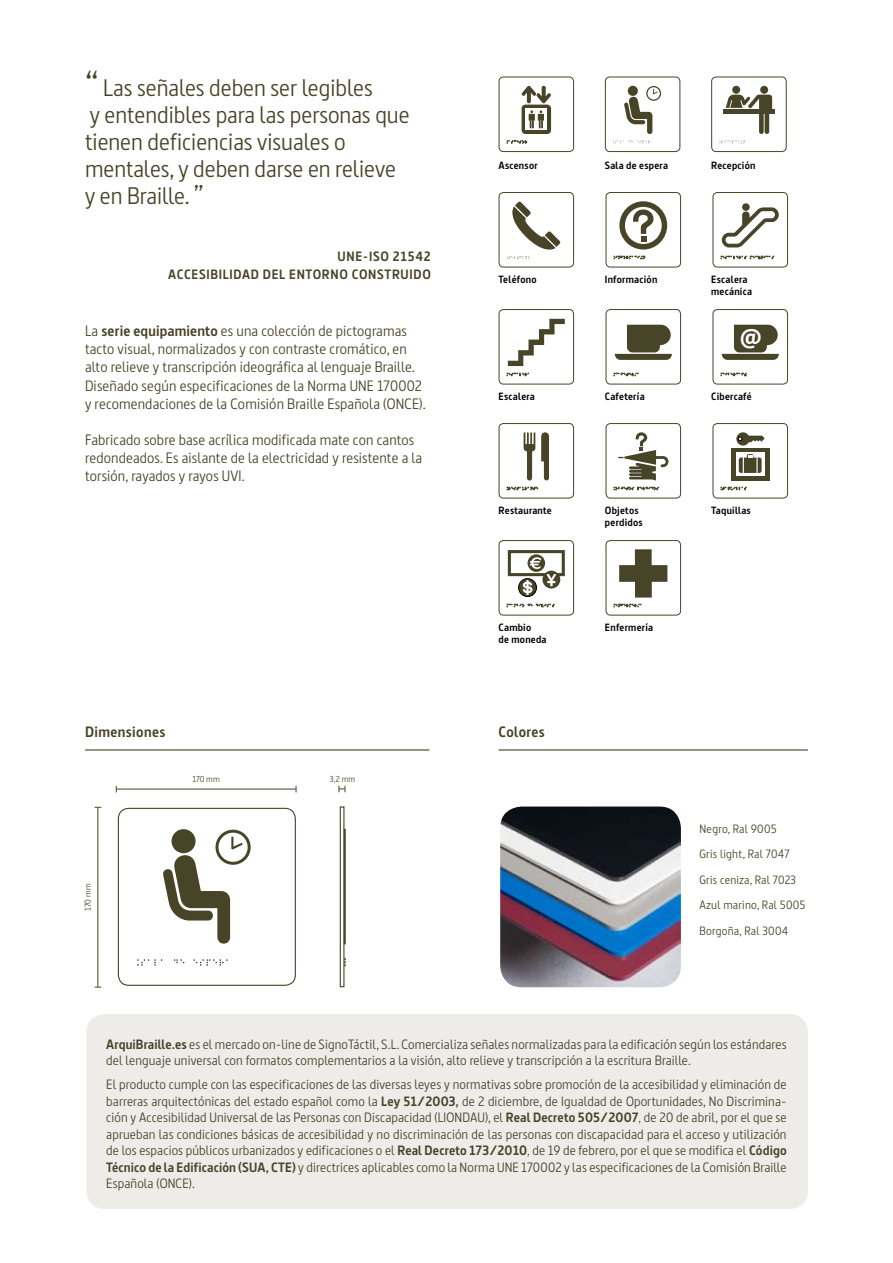
<style>
.page{position:relative;width:893px;height:1263px;background:#fff}
.page>*{position:absolute;margin:0;border:0;box-sizing:border-box;transform-origin:0 0}
.t1{font:700 25.05px "Dsignes";color:#fff}
.t2{font:24px/27px "Dsignes";color:#474428}
.t3{font:15px/18px "Dsignes";letter-spacing:.01em;color:#474428}
.t4{font:700 15px "Dsignes";letter-spacing:.025em;color:#474428}
.t5{font:13.5px/16.5px "Dsignes";letter-spacing:.01em;color:#474428}
.t6{font:700 13.5px/18px "Dsignes";letter-spacing:.05em;color:#474428;text-align:right}
.t7{font:12px/25.5px "Dsignes";letter-spacing:.02em;color:#474428}
.t8{font:700 10.5px/12px "Dsignes";letter-spacing:.025em;color:#000}
.t9{font:8.7px "Dsignes";color:#474428}
.s1{font-size:36px}
.s2{font-size:27px}
.s3{font-weight:700}
.s4{font-weight:300}
</style>
<div class="page">
<div style="left:118px;top:808px;width:178px;height:178px;border:1px solid #474428;border-radius:10px"></div>
<div style="left:172px;top:829px;width:24px;height:24px;background:#474428;border-radius:50%"></div>
<svg style="left:215px;top:830px;width:36px;height:35px"></svg>
<div style="left:218px;top:833px;width:30px;height:29px;background:#fff;border-radius:50%"></div>
<svg style="left:163px;top:836px;width:80px;height:108px"></svg>
<svg style="left:137px;top:959px;width:91px;height:7px"></svg>
<img style="left:500px;top:806px;width:181px;height:181px">
<hr style="left:85px;top:749px;width:344px;height:1px;background:#474428">
<hr style="left:499px;top:749px;width:309px;height:1px;background:#474428">
<div style="left:86px;top:1014px;width:722px;height:195px;background:#edece9;border-radius:18px"></div>
<hr style="left:116px;top:789px;width:180px;height:1px;background:#474428">
<hr style="left:98px;top:808px;width:1px;height:179px;background:#474428">
<div style="left:340px;top:806px;width:4px;height:181px;border:1px solid #474428"></div>
<div style="left:344px;top:829px;width:2px;height:115px;background:#474428;border:1px solid #474428"></div>
<svg style="left:339px;top:786px;width:7px;height:6px"></svg>
<svg style="left:344px;top:958px;width:2px;height:8px"></svg>
<div style="left:499px;top:77px;width:75px;height:75px;border:1px solid #474428;border-radius:4px"></div>
<svg style="left:521px;top:85px;width:31px;height:49px"></svg>
<svg style="left:507px;top:140px;width:20px;height:3px"></svg>
<div style="left:605px;top:77px;width:75px;height:75px;border:1px solid #474428;border-radius:4px"></div>
<div style="left:628px;top:86px;width:10px;height:10px;background:#474428;border-radius:50%"></div>
<svg style="left:646px;top:86px;width:15px;height:15px"></svg>
<svg style="left:647px;top:87px;width:13px;height:13px"></svg>
<svg style="left:624px;top:89px;width:34px;height:45px"></svg>
<svg style="left:613px;top:141px;width:38px;height:2px"></svg>
<div style="left:711px;top:77px;width:76px;height:75px;border:1px solid #474428;border-radius:4px"></div>
<div style="left:732px;top:86px;width:8px;height:8px;background:#474428;border-radius:50%"></div>
<div style="left:760px;top:86px;width:8px;height:8px;background:#474428;border-radius:50%"></div>
<svg style="left:726px;top:95px;width:46px;height:39px"></svg>
<hr style="left:723px;top:109px;width:51px;height:4px;background:#474428">
<svg style="left:719px;top:141px;width:26px;height:2px"></svg>
<div style="left:499px;top:192px;width:75px;height:76px;border:1px solid #474428;border-radius:4px"></div>
<svg style="left:507px;top:201px;width:53px;height:58px"></svg>
<div style="left:606px;top:192px;width:75px;height:76px;border:1px solid #474428;border-radius:4px"></div>
<div style="left:619px;top:201px;width:48px;height:49px;background:#474428;border-radius:50%"></div>
<div style="left:625px;top:207px;width:37px;height:37px;background:#fff;border-radius:50%"></div>
<svg style="left:633px;top:209px;width:20px;height:33px"></svg>
<svg style="left:614px;top:256px;width:31px;height:3px"></svg>
<div style="left:712px;top:192px;width:76px;height:76px;border:1px solid #474428;border-radius:4px"></div>
<div style="left:742px;top:203px;width:8px;height:8px;background:#474428;border-radius:50%"></div>
<svg style="left:722px;top:207px;width:57px;height:40px"></svg>
<svg style="left:721px;top:256px;width:53px;height:3px"></svg>
<div style="left:499px;top:309px;width:75px;height:76px;border:1px solid #474428;border-radius:4px"></div>
<svg style="left:508px;top:319px;width:57px;height:47px"></svg>
<svg style="left:507px;top:373px;width:22px;height:3px"></svg>
<div style="left:606px;top:309px;width:75px;height:76px;border:1px solid #474428;border-radius:4px"></div>
<svg style="left:615px;top:325px;width:57px;height:35px"></svg>
<svg style="left:614px;top:373px;width:24px;height:3px"></svg>
<div style="left:712px;top:309px;width:76px;height:76px;border:1px solid #474428;border-radius:4px"></div>
<svg style="left:722px;top:325px;width:57px;height:35px"></svg>
<svg style="left:721px;top:373px;width:25px;height:3px"></svg>
<div style="left:499px;top:423px;width:75px;height:76px;border:1px solid #474428;border-radius:4px"></div>
<svg style="left:524px;top:432px;width:11px;height:49px"></svg>
<svg style="left:541px;top:432px;width:8px;height:49px"></svg>
<svg style="left:507px;top:487px;width:31px;height:3px"></svg>
<div style="left:606px;top:423px;width:75px;height:76px;border:1px solid #474428;border-radius:4px"></div>
<svg style="left:618px;top:432px;width:50px;height:49px"></svg>
<svg style="left:614px;top:487px;width:45px;height:3px"></svg>
<div style="left:712px;top:423px;width:76px;height:76px;border:1px solid #474428;border-radius:4px"></div>
<div style="left:731px;top:448px;width:38px;height:33px;background:#474428"></div>
<div style="left:736px;top:452px;width:29px;height:24px;background:#fff"></div>
<svg style="left:739px;top:454px;width:23px;height:19px"></svg>
<svg style="left:736px;top:432px;width:14px;height:14px"></svg>
<svg style="left:738px;top:436px;width:27px;height:6px"></svg>
<svg style="left:721px;top:487px;width:25px;height:3px"></svg>
<div style="left:499px;top:540px;width:75px;height:76px;border:1px solid #474428;border-radius:4px"></div>
<div style="left:508px;top:550px;width:57px;height:26px;border:3px solid #474428"></div>
<div style="left:542px;top:571px;width:18px;height:17px;background:#474428;border-radius:50%"></div>
<svg style="left:519px;top:579px;width:17px;height:17px"></svg>
<div style="left:518px;top:578px;width:19px;height:19px;border:1px solid #000;border-radius:50%"></div>
<svg style="left:523px;top:554px;width:33px;height:41px"></svg>
<svg style="left:507px;top:604px;width:47px;height:3px"></svg>
<div style="left:606px;top:540px;width:75px;height:76px;border:1px solid #474428;border-radius:4px"></div>
<svg style="left:619px;top:549px;width:48px;height:49px"></svg>
<svg style="left:614px;top:604px;width:27px;height:3px"></svg>
<h2 class="t2" style="left:85px;top:74px;width:326px"><span class="s1">“</span> Las señales deben ser legibles<br>y entendibles para las personas que tienen deficiencias visuales o mentales, y deben darse en relieve y en Braille. <span class="s2">”</span></h2>
<p class="t6" style="left:168px;top:248px;width:264px">UNE-ISO 21542<br>ACCESIBILIDAD DEL ENTORNO CONSTRUIDO</p>
<p class="t3" style="left:85px;top:322px;width:342px">La <span class="s3">serie equipamiento</span> es una colección de pictogramas tacto visual, normalizados y con contraste cromático, en alto relieve y transcripción ideográfica al lenguaje Braille.<br>Diseñado según especificaciones de la Norma UNE 170002 y recomendaciones de la Comisión Braille Española (ONCE).</p>
<p class="t3" style="left:85px;top:430px;width:339px">Fabricado sobre base acrílica modificada mate con cantos redondeados. Es aislante de la electricidad y resistente a la torsión, rayados y rayos UVI.</p>
<p class="t8" style="left:499px;top:159px;width:41px">Ascensor</p>
<p class="t8" style="left:605px;top:159px;width:65px">Sala de espera</p>
<p class="t8" style="left:711px;top:159px;width:46px">Recepción</p>
<p class="t8" style="left:499px;top:273px;width:39px">Teléfono</p>
<p class="t8" style="left:605px;top:273px;width:54px">Información</p>
<p class="t8" style="left:711px;top:273px;width:42px">Escalera mecánica</p>
<h1 class="t1" style="left:739px;top:322px;width:24px">@</h1>
<p class="t8" style="left:499px;top:390px;width:38px">Escalera</p>
<p class="t8" style="left:605px;top:390px;width:41px">Cafetería</p>
<p class="t8" style="left:711px;top:390px;width:42px">Cibercafé</p>
<p class="t8" style="left:499px;top:504px;width:55px">Restaurante</p>
<p class="t8" style="left:605px;top:504px;width:35px">Objetos</p>
<p class="t8" style="left:711px;top:504px;width:41px">Taquillas</p>
<p class="t8" style="left:605px;top:516px;width:39px">perdidos</p>
<p class="t8" style="left:499px;top:621px;width:34px">Cambio</p>
<p class="t8" style="left:605px;top:621px;width:50px">Enfermería</p>
<p class="t8" style="left:499px;top:633px;width:50px">de moneda</p>
<p class="t4" style="left:85px;top:723px;width:82px">Dimensiones</p>
<p class="t4" style="left:499px;top:723px;width:48px">Colores</p>
<p class="t9" style="left:83px;top:911px;width:29px;rotate:-90deg">170 mm</p>
<p class="t9" style="left:192px;top:774px;width:29px">170 mm</p>
<p class="t9" style="left:330px;top:774px;width:27px">3,2 mm</p>
<p class="t7" style="left:699px;top:815px;width:108px">Negro, Ral 9005<br>Gris light, Ral 7047<br>Gris ceniza, Ral 7023<br>Azul marino, Ral 5005<br>Borgoña, Ral 3004</p>
<p class="t5" style="left:106px;top:1036px;width:682px"><span class="s3">ArquiBraille.es</span> es el mercado on-line de SignoTáctil, S.L. Comercializa señales normalizadas para la edificación según los estándares del lenguaje universal con formatos complementarios a la visión, alto relieve y transcripción a la escritura Braille.</p>
<p class="t5" style="left:106px;top:1076px;width:682px;text-align:justify">El producto cumple con las especificaciones de las diversas leyes y normativas sobre promoción de la accesibilidad y eliminación de barreras arquitectónicas del estado español como la <span class="s3">Ley 51/2003,</span> de 2 diciembre, de Igualdad de Oportunidades, No Discrimina&shy;ción y Accesibilidad Universal de las Personas con Discapacidad (LIONDAU), el <span class="s3">Real Decreto 505/2007</span><span class="s4">,</span> de 20 de abril, por el que se aprueban las condiciones básicas de accesibilidad y no discriminación de las personas con discapacidad para el acceso y utilización de los espacios públicos urbanizados y edificaciones o el <span class="s3">Real Decreto 173/2010</span><span class="s4">,</span> de 19 de febrero, por el que se modifica el <span class="s3">Código Técnico de la Edificación (SUA, CTE)</span> y directrices aplicables como la Norma UNE 170002 y las especificaciones de la Comisión Braille Española (ONCE).</p>
</div>
